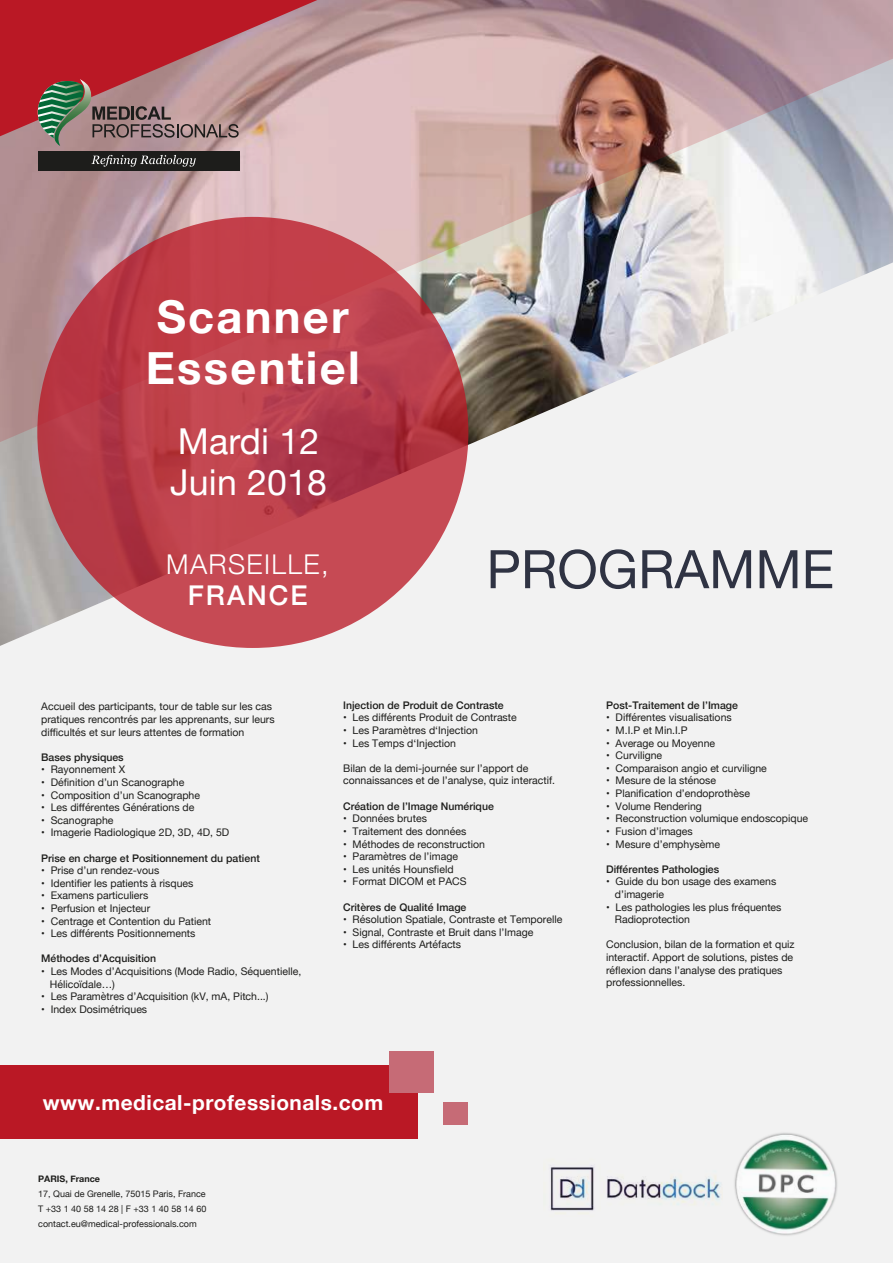
<style>
.page{position:relative;width:893px;height:1263px;background:#fff}
.page>*{position:absolute;margin:0;border:0;box-sizing:border-box;transform-origin:0 0}
.t1{font:53.1px "Helvetica Neue";color:#2f3343}
.t2{font:700 45.3px/51.8px "Helvetica Neue";letter-spacing:.05em;color:#fff}
.t3{font:35.7px/40.8px "Helvetica Neue";letter-spacing:.005em;color:#fff}
.t4{font:300 27.3px "Helvetica Neue";letter-spacing:.05em;color:#fff}
.t5{font:500 27.3px "Helvetica Neue";letter-spacing:.075em;color:#fff}
.t6{font:700 20.85px "Helvetica Neue";letter-spacing:.025em;color:#fff}
.t7{font:10.5px/12.6px "Helvetica Neue";color:#1d1d1b}
.t8{font:500 10.5px "Helvetica Neue";color:#1d1d1b}
.t9{font:9px/15px "Helvetica Neue";color:#1d1d1b;text-align:justify}
.t10{font:700 9px "Helvetica Neue";color:#1d1d1b}
</style>
<div class="page">
<div style="left:0;top:444px;width:893px;height:819px;background:#f2f2f2"></div>
<img style="left:0;top:0;width:893px;height:444px">
<svg style="left:37px;top:217px;width:431px;height:431px;background:#bc3f4b"></svg>
<svg style="left:0;top:0;width:317px;height:146px;background:#b15c61"></svg>
<div style="left:38px;top:150px;width:201px;height:20px;background:#1d1d1b"></div>
<svg style="left:91px;top:155px;width:105px;height:12px"></svg>
<img style="left:544px;top:1148px;width:179px;height:84px">
<img style="left:730px;top:1128px;width:110px;height:113px">
<div style="left:0;top:1065px;width:418px;height:74px;background:#ba1825"></div>
<div style="left:389px;top:1051px;width:45px;height:42px;background:#c66b76"></div>
<div style="left:443px;top:1102px;width:24px;height:23px;background:#c66b76"></div>
<h2 class="t2" style="left:146px;top:292px;width:216px">Scanner<br>Essentiel</h2>
<h3 class="t3" style="left:170px;top:423px;width:158px">Mardi 12<br>Juin 2018</h3>
<h3 class="t4" style="left:166px;top:542px;width:164px">MARSEILLE,</h3>
<h3 class="t5" style="left:188px;top:573px;width:121px">FRANCE</h3>
<h1 class="t1" style="left:486px;top:531px;width:349px">PROGRAMME</h1>
<p class="t7" style="left:41px;top:701px;width:235px">Accueil des participants, tour de table sur les cas pratiques rencontrés par les apprenants, sur leurs difficultés et sur leurs attentes de formation</p>
<p class="t8" style="left:41px;top:749px;width:84px">Bases physiques</p>
<p class="t7" style="left:41px;top:764px;width:86px">• Rayonnement X</p>
<p class="t7" style="left:41px;top:776px;width:145px">• Définition d’un Scanographe</p>
<p class="t7" style="left:41px;top:789px;width:160px">• Composition d’un Scanographe</p>
<p class="t7" style="left:41px;top:802px;width:155px">• Les différentes Générations de</p>
<p class="t7" style="left:41px;top:814px;width:74px">• Scanographe</p>
<p class="t7" style="left:41px;top:827px;width:190px">• Imagerie Radiologique 2D, 3D, 4D, 5D</p>
<p class="t8" style="left:41px;top:849px;width:220px">Prise en charge et Positionnement du patient</p>
<p class="t7" style="left:41px;top:865px;width:120px">• Prise d’un rendez-vous</p>
<p class="t7" style="left:41px;top:877px;width:154px">• Identifier les patients à risques</p>
<p class="t7" style="left:41px;top:890px;width:109px">• Examens particuliers</p>
<p class="t7" style="left:41px;top:902px;width:111px">• Perfusion et Injecteur</p>
<p class="t7" style="left:41px;top:915px;width:171px">• Centrage et Contention du Patient</p>
<p class="t7" style="left:41px;top:928px;width:156px">• Les différents Positionnements</p>
<p class="t8" style="left:41px;top:950px;width:116px">Méthodes d’Acquisition</p>
<p class="t7" style="left:50px;top:965px;width:253px;text-indent:-9px">• Les Modes d’Acquisitions (Mode Radio, Séquentielle,<br>Hélicoïdale…)</p>
<p class="t7" style="left:41px;top:991px;width:229px">• Les Paramètres d’Acquisition (kV, mA, Pitch...)</p>
<p class="t7" style="left:41px;top:1003px;width:107px">• Index Dosimétriques</p>
<p class="t8" style="left:343px;top:697px;width:162px">Injection de Produit de Contraste</p>
<p class="t7" style="left:343px;top:712px;width:175px">• Les différents Produit de Contraste</p>
<p class="t7" style="left:343px;top:725px;width:136px">• Les Paramètres d‘Injection</p>
<p class="t7" style="left:343px;top:737px;width:114px">• Les Temps d‘Injection</p>
<p class="t7" style="left:343px;top:762px;width:213px">Bilan de la demi-journée sur l’apport de connaissances et de l’analyse, quiz interactif.</p>
<p class="t8" style="left:343px;top:797px;width:152px">Création de l’Image Numérique</p>
<p class="t7" style="left:343px;top:813px;width:85px">• Données brutes</p>
<p class="t7" style="left:343px;top:825px;width:125px">• Traitement des données</p>
<p class="t7" style="left:343px;top:838px;width:143px">• Méthodes de reconstruction</p>
<p class="t7" style="left:343px;top:851px;width:116px">• Paramètres de l’image</p>
<p class="t7" style="left:343px;top:863px;width:112px">• Les unités Hounsfield</p>
<p class="t7" style="left:343px;top:876px;width:125px">• Format DICOM et PACS</p>
<p class="t8" style="left:343px;top:898px;width:125px">Critères de Qualité Image</p>
<p class="t7" style="left:343px;top:914px;width:221px">• Résolution Spatiale, Contraste et Temporelle</p>
<p class="t7" style="left:343px;top:926px;width:192px">• Signal, Contraste et Bruit dans l’Image</p>
<p class="t7" style="left:343px;top:939px;width:120px">• Les différents Artéfacts</p>
<p class="t8" style="left:606px;top:697px;width:133px">Post-Traitement de l’Image</p>
<p class="t7" style="left:606px;top:712px;width:127px">• Différentes visualisations</p>
<p class="t7" style="left:606px;top:725px;width:83px">• M.I.P et Min.I.P</p>
<p class="t7" style="left:606px;top:737px;width:111px">• Average ou Moyenne</p>
<p class="t7" style="left:606px;top:750px;width:58px">• Curviligne</p>
<p class="t7" style="left:606px;top:762px;width:162px">• Comparaison angio et curviligne</p>
<p class="t7" style="left:606px;top:775px;width:112px">• Mesure de la sténose</p>
<p class="t7" style="left:606px;top:788px;width:145px">• Planification d’endoprothèse</p>
<p class="t7" style="left:606px;top:800px;width:97px">• Volume Rendering</p>
<p class="t7" style="left:606px;top:813px;width:204px">• Reconstruction volumique endoscopique</p>
<p class="t7" style="left:606px;top:825px;width:88px">• Fusion d’images</p>
<p class="t7" style="left:606px;top:838px;width:115px">• Mesure d’emphysème</p>
<p class="t8" style="left:606px;top:860px;width:115px">Différentes Pathologies</p>
<p class="t7" style="left:615px;top:876px;width:163px;text-indent:-9px">• Guide du bon usage des examens d’imagerie</p>
<p class="t7" style="left:615px;top:901px;width:168px;text-indent:-9px">• Les pathologies les plus fréquentes<br>Radioprotection</p>
<p class="t7" style="left:606px;top:939px;width:190px">Conclusion, bilan de la formation et quiz interactif. Apport de solutions, pistes de réflexion dans l’analyse des pratiques professionnelles.</p>
<h3 class="t6" style="left:43px;top:1086px;width:342px">www.medical-professionals.com</h3>
<p class="t10" style="left:38px;top:1172px;width:63px">PARIS, France</p>
<p class="t9" style="left:38px;top:1187px;width:170px">17, Quai de Grenelle, 75015 Paris, France T +33 1 40 58 14 28 | F +33 1 40 58 14 60 contact.eu@medical-professionals.com</p>
</div>
